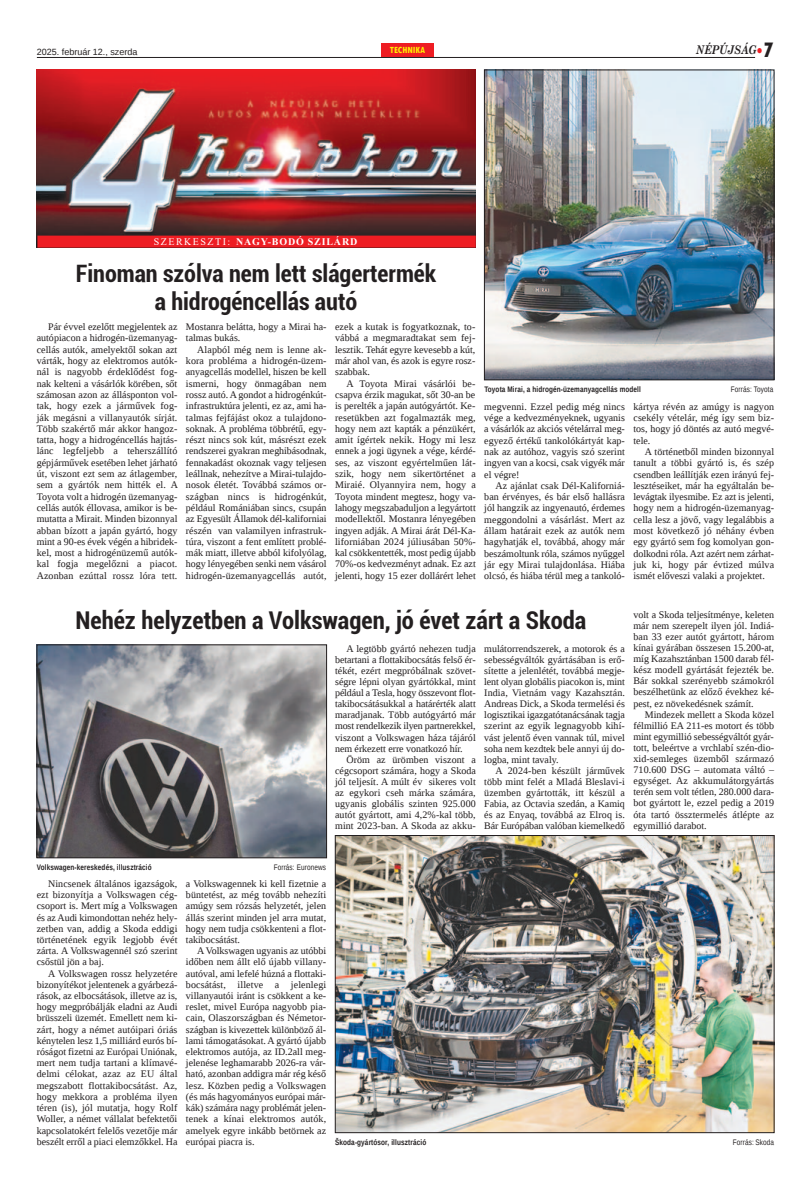
<style>
.page{position:relative;width:811px;height:1191px;background:#fff}
.page>*{position:absolute;margin:0;border:0;box-sizing:border-box;transform-origin:0 0}
.t1{font:700 condensed 24.5px "Roboto";color:#231f20}
.t2{font:700 condensed 24px/28.8px "Roboto";color:#231f20;text-align:center}
.t3{font:italic 700 12px "Century Schoolbook";color:#231f20;scale:.83 1}
.t4{font:10px/11.3px "Liberation Serif";color:#231f20;text-align:justify}
.t5{font:700 10px "Times New Roman";letter-spacing:.085em;color:#fff}
.t6{font:700 condensed 10px "Tw Cen";color:#fff101}
.t7{font:9px "Liberation Sans";color:#231f20}
.t8{font:700 8px "Liberation Sans";letter-spacing:.02em;color:#231f20;scale:.8 1}
.t9{font:8px "Liberation Sans";letter-spacing:.02em;color:#231f20;scale:.8 1}
.s1{color:#ee1d23}
.s2{font-family:"Tw Cen";font-weight:800;font-style:normal;font-stretch:condensed;font-size:22px}
.s3{font-weight:400}
</style>
<div class="page">
<img style="left:37px;top:70px;width:439px;height:166px">
<div style="left:37px;top:236px;width:439px;height:12px;background:#ee1d23"></div>
<img style="left:486px;top:72px;width:286px;height:306px">
<div style="left:484px;top:70px;width:290px;height:310px;border:1px solid #231f20"></div>
<img style="left:39px;top:647px;width:286px;height:209px">
<div style="left:37px;top:645px;width:290px;height:213px;border:1px solid #231f20"></div>
<img style="left:337px;top:837px;width:435px;height:293px">
<div style="left:335px;top:835px;width:439px;height:297px;border:1px solid #231f20"></div>
<hr style="left:37px;top:57px;width:718px;height:1px;background:#231f20">
<div style="left:381px;top:44px;width:53px;height:13px;background:#ee1d23"></div>
<p class="t7" style="left:37px;top:47px;width:102px">2025. február 12., szerda</p>
<p class="t6" style="left:390px;top:45px;width:37px">TECHNIKA</p>
<p class="t3" style="left:696px;top:42px;width:95px">NÉPÚJSÁG<span class="s1">●</span><span class="s2">7</span></p>
<p class="t5" style="left:154px;top:236px;width:205px"><span class="s3">SZERKESZTI:</span> NAGY-BODÓ SZILÁRD</p>
<p class="t2" style="left:76px;top:259px;width:362px">Finoman szólva nem lett slágertermék a hidrogéncellás autó</p>
<p class="t4" style="left:37px;top:321px;width:143px;text-indent:11px">Pár évvel ezelőtt megjelentek az autópiacon a hidrogén-üzemanyag&shy;cellás autók, amelyektől sokan azt várták, hogy az elektromos autók&shy;nál is nagyobb érdeklődést fog&shy;nak kelteni a vásárlók körében, sőt számosan azon az állásponton vol&shy;tak, hogy ezek a járművek fog&shy;ják megásni a villanyautók sírját.<br>Több szakértő már akkor hangoz&shy;tatta, hogy a hidrogéncellás hajtás&shy;lánc legfeljebb a teherszállító gépjárművek esetében lehet járható út, viszont ezt sem az átlagember, sem a gyártók nem hitték el. A Toyota volt a hidrogén üzemanyag&shy;cellás autók éllovasa, amikor is be&shy;mutatta a Mirait. Minden bizonnyal abban bízott a japán gyártó, hogy mint a 90-es évek végén a hibridek&shy;kel, most a hidrogénüzemű autók&shy;kal fogja megelőzni a piacot.<br>Azonban ezúttal rossz lóra tett.</p>
<p class="t4" style="left:186px;top:321px;width:142px">Mostanra belátta, hogy a Mirai ha&shy;talmas bukás.</p>
<p class="t4" style="left:186px;top:344px;width:142px;text-indent:11px">Alapból még nem is lenne ak&shy;kora probléma a hidrogén-üzem&shy;anyagcellás modellel, hiszen be kell ismerni, hogy önmagában nem rossz autó. A gondot a hidrogénkút&shy;infrastruktúra jelenti, ez az, ami ha&shy;talmas fejfájást okoz a tulajdono&shy;soknak. A probléma többrétű, egy&shy;részt nincs sok kút, másrészt ezek rendszerei gyakran meghibásodnak, fennakadást okoznak vagy teljesen leállnak, nehezítve a Mirai-tulajdo&shy;nosok életét. Továbbá számos or&shy;szágban nincs is hidrogénkút, például Romániában sincs, csupán az Egyesült Államok dél-kaliforniai részén van valamilyen infrastruk&shy;túra, viszont a fent említett problé&shy;mák miatt, illetve abból kifolyólag, hogy lényegében senki nem vásárol hidrogén-üzemanyagcellás autót,</p>
<p class="t4" style="left:335px;top:321px;width:142px">ezek a kutak is fogyatkoznak, to&shy;vábbá a megmaradtakat sem fej&shy;lesztik. Tehát egyre kevesebb a kút, már ahol van, és azok is egyre rosz&shy;szabbak.</p>
<p class="t4" style="left:335px;top:377px;width:142px;text-indent:11px">A Toyota Mirai vásárlói be&shy;csapva érzik magukat, sőt 30-an be is perelték a japán autógyártót. Ke&shy;resetükben azt fogalmazták meg, hogy nem azt kapták a pénzükért, amit ígértek nekik. Hogy mi lesz ennek a jogi ügynek a vége, kérdé&shy;ses, az viszont egyértelműen lát&shy;szik, hogy nem sikertörténet a Miraié. Olyannyira nem, hogy a Toyota mindent megtesz, hogy va&shy;lahogy megszabaduljon a legyártott modellektől. Mostanra lényegében ingyen adják. A Mirai árát Dél-Ka&shy;liforniában 2024 júliusában 50%- kal csökkentették, most pedig újabb 70%-os kedvezményt adnak. Ez azt jelenti, hogy 15 ezer dollárért lehet</p>
<p class="t8" style="left:484px;top:385px;width:197px">Toyota Mirai, a hidrogén-üzemanyagcellás modell</p>
<p class="t9" style="left:731px;top:385px;width:55px">Forrás: Toyota</p>
<p class="t4" style="left:484px;top:401px;width:142px">megvenni. Ezzel pedig még nincs vége a kedvezményeknek, ugyanis a vásárlók az akciós vételárral meg&shy;egyező értékű tankolókártyát kap&shy;nak az autóhoz, vagyis szó szerint ingyen van a kocsi, csak vigyék már el végre!</p>
<p class="t4" style="left:484px;top:480px;width:142px;text-indent:11px">Az ajánlat csak Dél-Kaliforniá&shy;ban érvényes, és bár első hallásra jól hangzik az ingyenautó, érdemes meggondolni a vásárlást. Mert az állam határait ezek az autók nem hagyhatják el, továbbá, ahogy már beszámoltunk róla, számos nyűggel jár egy Mirai tulajdonlása. Hiába olcsó, és hiába térül meg a tankoló-</p>
<p class="t4" style="left:633px;top:401px;width:142px">kártya révén az amúgy is nagyon csekély vételár, még így sem biz&shy;tos, hogy jó döntés az autó megvé&shy;tele.</p>
<p class="t4" style="left:633px;top:446px;width:142px;text-indent:11px">A történetből minden bizonnyal tanult a többi gyártó is, és szép csendben leállítják ezen irányú fej&shy;lesztéseiket, már ha egyáltalán be&shy;levágtak ilyesmibe. Ez azt is jelenti, hogy nem a hidrogén-üzemanyag&shy;cella lesz a jövő, vagy legalábbis a most következő jó néhány évben egy gyártó sem fog komolyan gon&shy;dolkodni róla. Azt azért nem zárhat&shy;juk ki, hogy pár évtized múlva ismét előveszi valaki a projektet.</p>
<p class="t1" style="left:75px;top:606px;width:512px">Nehéz helyzetben a Volkswagen, jó évet zárt a Skoda</p>
<p class="t4" style="left:335px;top:643px;width:142px;text-indent:11px">A legtöbb gyártó nehezen tudja betartani a flottakibocsátás felső ér&shy;tékét, ezért megpróbálnak szövet&shy;ségre lépni olyan gyártókkal, mint például a Tesla, hogy összevont flot&shy;takibocsátásukkal a határérték alatt maradjanak. Több autógyártó már most rendelkezik ilyen partnerekkel, viszont a Volkswagen háza tájáról nem érkezett erre vonatkozó hír.</p>
<p class="t4" style="left:335px;top:754px;width:142px;text-indent:11px">Öröm az ürömben viszont a cégcsoport számára, hogy a Skoda jól teljesít. A múlt év sikeres volt az egykori cseh márka számára, ugyanis globális szinten 925.000 autót gyártott, ami 4,2%-kal több, mint 2023-ban. A Skoda az akku-</p>
<p class="t4" style="left:484px;top:643px;width:142px">mulátorrendszerek, a motorok és a sebességváltók gyártásában is erő&shy;sítette a jelenlétét, továbbá megje&shy;lent olyan globális piacokon is, mint India, Vietnám vagy Kazahsztán.<br>Andreas Dick, a Skoda termelési és logisztikai igazgatótanácsának tagja szerint az egyik legnagyobb kihí&shy;vást jelentő éven vannak túl, mivel soha nem kezdtek bele annyi új do&shy;logba, mint tavaly.</p>
<p class="t4" style="left:484px;top:765px;width:142px;text-indent:11px">A 2024-ben készült járművek több mint felét a Mladá Bleslavi-i üzemben gyártották, itt készül a Fabia, az Octavia szedán, a Kamiq és az Enyaq, továbbá az Elroq is.<br>Bár Európában valóban kiemelkedő</p>
<p class="t4" style="left:633px;top:609px;width:142px">volt a Skoda teljesítménye, keleten már nem szerepelt ilyen jól. Indiá&shy;ban 33 ezer autót gyártott, három kínai gyárában összesen 15.200-at, míg Kazahsztánban 1500 darab fél&shy;kész modell gyártását fejezték be.<br>Bár sokkal szerényebb számokról beszélhetünk az előző évekhez ké&shy;pest, ez növekedésnek számít.</p>
<p class="t4" style="left:633px;top:708px;width:142px;text-indent:11px">Mindezek mellett a Skoda közel félmillió EA 211-es motort és több mint egymillió sebességváltót gyár&shy;tott, beleértve a vrchlabí szén-dio&shy;xid-semleges üzemből származó 710.600 DSG – automata váltó – egységet. Az akkumulátorgyártás terén sem volt tétlen, 280.000 dara&shy;bot gyártott le, ezzel pedig a 2019 óta tartó össztermelés átlépte az egymillió darabot.</p>
<p class="t8" style="left:37px;top:862px;width:145px">Volkswagen-kereskedés, illusztráció</p>
<p class="t9" style="left:274px;top:862px;width:67px">Forrás: Euronews</p>
<p class="t4" style="left:37px;top:878px;width:142px;text-indent:11px">Nincsenek általános igazságok, ezt bizonyítja a Volkswagen cég&shy;csoport is. Mert míg a Volkswagen és az Audi kimondottan nehéz hely&shy;zetben van, addig a Skoda eddigi történetének egyik legjobb évét zárta. A Volkswagennél szó szerint csőstül jön a baj.</p>
<p class="t4" style="left:37px;top:967px;width:142px;text-indent:11px">A Volkswagen rossz helyzetére bizonyítékot jelentenek a gyárbezá&shy;rások, az elbocsátások, illetve az is, hogy megpróbálják eladni az Audi brüsszeli üzemét. Emellett nem ki&shy;zárt, hogy a német autóipari óriás kénytelen lesz 1,5 milliárd eurós bí&shy;róságot fizetni az Európai Uniónak, mert nem tudja tartani a klímavé&shy;delmi célokat, azaz az EU által megszabott flottakibocsátást. Az, hogy mekkora a probléma ilyen téren (is), jól mutatja, hogy Rolf Woller, a német vállalat befektetői kapcsolatokért felelős vezetője már beszélt erről a piaci elemzőkkel. Ha</p>
<p class="t4" style="left:186px;top:878px;width:142px">a Volkswagennek ki kell fizetnie a büntetést, az még tovább nehezíti amúgy sem rózsás helyzetét, jelen állás szerint minden jel arra mutat, hogy nem tudja csökkenteni a flot&shy;takibocsátást.</p>
<p class="t4" style="left:186px;top:945px;width:142px;text-indent:11px">A Volkswagen ugyanis az utóbbi időben nem állt elő újabb villany&shy;autóval, ami lefelé húzná a flottaki&shy;bocsátást, illetve a jelenlegi villanyautói iránt is csökkent a ke&shy;reslet, mivel Európa nagyobb pia&shy;cain, Olaszországban és Németor&shy;szágban is kivezettek különböző ál&shy;lami támogatásokat. A gyártó újabb elektromos autója, az ID.2all meg&shy;jelenése leghamarabb 2026-ra vár&shy;ható, azonban addigra már rég késő lesz. Közben pedig a Volkswagen (és más hagyományos európai már&shy;kák) számára nagy problémát jelen&shy;tenek a kínai elektromos autók, amelyek egyre inkább betörnek az európai piacra is.</p>
<p class="t8" style="left:335px;top:1138px;width:115px">Škoda-gyártósor, illusztráció</p>
<p class="t9" style="left:733px;top:1138px;width:53px">Forrás: Skoda</p>
</div>
